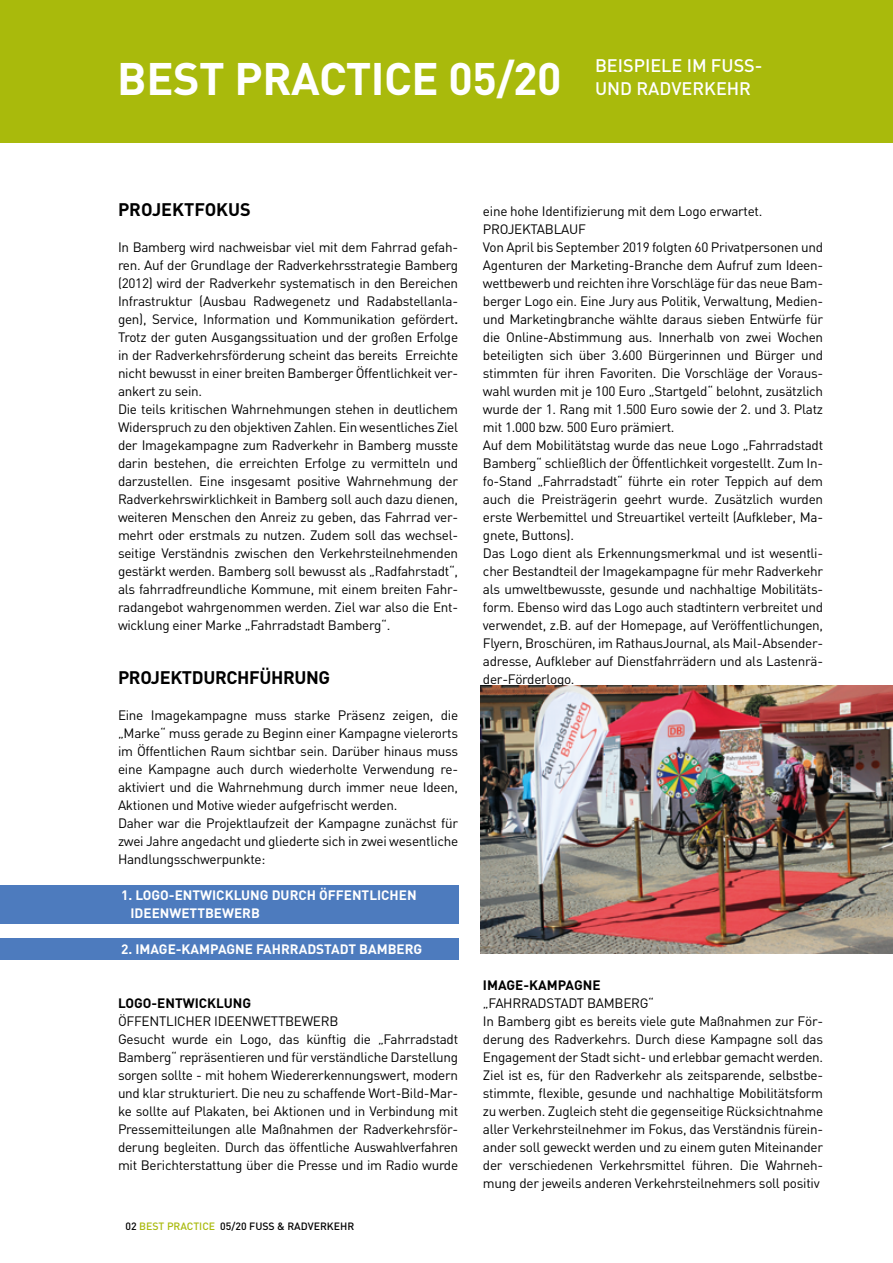
<style>
.page{position:relative;width:893px;height:1263px;background:#fff}
.page>*{position:absolute;margin:0;border:0;box-sizing:border-box;transform-origin:0 0}
.t1{font:700 45px "DIN";letter-spacing:-.01em;color:#fff}
.t2{font:500 18px/22.5px "DIN";color:#fff}
.t3{font:700 18px "DIN";letter-spacing:-.02em;color:#000}
.t4{font:700 18px "DIN";color:#000}
.t5{font:13.5px/18px "DIN";letter-spacing:-.02em;color:#000}
.t6{font:700 13.5px/18px "DIN";color:#fff}
.t7{font:700 13.5px "DIN";color:#000}
.t8{font:500 10.5px "DIN";color:#000}
.s1{font-weight:500}
.s2{color:#a9ba0c}
</style>
<div class="page">
<div style="left:0;top:0;width:893px;height:142px;background:#a9ba0c"></div>
<div style="left:0;top:885px;width:458px;height:39px;background:#4d7bbe"></div>
<div style="left:0;top:938px;width:458px;height:21px;background:#4d7bbe"></div>
<img style="left:481px;top:686px;width:412px;height:268px">
<h1 class="t1" style="left:117px;top:49px;width:446px">BEST PRACTICE 05/20</h1>
<h2 class="t2" style="left:595px;top:54px;width:169px">BEISPIELE IM FUSS-<br>UND RADVERKEHR</h2>
<h2 class="t4" style="left:118px;top:198px;width:134px">PROJEKTFOKUS</h2>
<p class="t5" style="left:118px;top:238px;width:342px">In Bamberg wird nachweisbar viel mit dem Fahrrad gefah&shy;ren. Auf der Grundlage der Radverkehrsstrategie Bamberg (2012) wird der Radverkehr systematisch in den Bereichen Infrastruktur (Ausbau Radwegenetz und Radabstellanla&shy;gen), Service, Information und Kommunikation gefördert<span class="s1">.<br></span>Trotz der guten Ausgangssituation und der großen Erfolge in der Radverkehrsförderung scheint das bereits Erreichte nicht bewusst in einer breiten Bamberger Öffentlichkeit ver&shy;ankert zu sein.<br>Die teils kritischen Wahrnehmungen stehen in deutlichem Widerspruch zu den objektiven Zahlen. Ein wesentliches Ziel der Imagekampagne zum Radverkehr in Bamberg musste darin bestehen, die erreichten Erfolge zu vermitteln und darzustellen. Eine insgesamt positive Wahrnehmung der Radverkehrswirklichkeit in Bamberg soll auch dazu dienen, weiteren Menschen den Anreiz zu geben, das Fahrrad ver&shy;mehrt oder erstmals zu nutzen. Zudem soll das wechsel&shy;seitige Verständnis zwischen den Verkehrsteilnehmenden gestärkt werden. Bamberg soll bewusst als „Radfahrstadt“, als fahrradfreundliche Kommune, mit einem breiten Fahr&shy;radangebot wahrgenommen werden. Ziel war also die Ent&shy;wicklung einer Marke „Fahrradstadt Bamberg“.</p>
<h2 class="t3" style="left:118px;top:666px;width:214px">PROJEKTDURCHFÜHRUNG</h2>
<p class="t5" style="left:118px;top:706px;width:342px">Eine Imagekampagne muss starke Präsenz zeigen, die „Marke“ muss gerade zu Beginn einer Kampagne vielerorts im Öffentlichen Raum sichtbar sein. Darüber hinaus muss eine Kampagne auch durch wiederholte Verwendung re&shy;aktiviert und die Wahrnehmung durch immer neue Ideen, Aktionen und Motive wieder aufgefrischt werden.<br>Daher war die Projektlaufzeit der Kampagne zunächst für zwei Jahre angedacht und gliederte sich in zwei wesentliche Handlungsschwerpunkte:</p>
<p class="t6" style="left:131px;top:886px;width:288px;text-indent:-9px">1. LOGO-ENTWICKLUNG DURCH ÖFFENTLICHEN<br>IDEENWETTBEWERB</p>
<p class="t6" style="left:121px;top:940px;width:303px">2. IMAGE-KAMPAGNE FAHRRADSTADT BAMBERG</p>
<p class="t7" style="left:118px;top:994px;width:135px">LOGO-ENTWICKLUNG</p>
<p class="t5" style="left:118px;top:1012px;width:342px">ÖFFENTLICHER IDEENWETTBEWERB<br>Gesucht wurde ein Logo, das künftig die „Fahrradstadt Bamberg“ repräsentieren und für verständliche Darstellung sorgen sollte - mit hohem Wiedererkennungswert, modern und klar strukturiert. Die neu zu schaffende Wort-Bild-Mar&shy;ke sollte auf Plakaten, bei Aktionen und in Verbindung mit Pressemitteilungen alle Maßnahmen der Radverkehrsför&shy;derung begleiten. Durch das öffentliche Auswahlverfahren mit Berichterstattung über die Presse und im Radio wurde</p>
<p class="t8" style="left:125px;top:1220px;width:230px">02 <span class="s2">BEST PRACTICE</span> 05/20 FUSS &amp; RADVERKEHR</p>
<p class="t5" style="left:483px;top:202px;width:342px">eine hohe Identifizierung mit dem Logo erwartet.<br>PROJEKTABLAUF<br>Von April bis September 2019 folgten 60 Privatpersonen und Agenturen der Marketing-Branche dem Aufruf zum Ideen&shy;wettbewerb und reichten ihre Vorschläge für das neue Bam&shy;berger Logo ein. Eine Jury aus Politik, Verwaltung, Medien&shy;und Marketingbranche wählte daraus sieben Entwürfe für die Online-Abstimmung aus. Innerhalb von zwei Wochen beteiligten sich über 3.600 Bürgerinnen und Bürger und stimmten für ihren Favoriten. Die Vorschläge der Voraus&shy;wahl wurden mit je 100 Euro „Startgeld“ belohnt, zusätzlich wurde der 1. Rang mit 1.500 Euro sowie der 2. und 3. Platz mit 1.000 bzw. 500 Euro prämiert.<br>Auf dem Mobilitätstag wurde das neue Logo „Fahrradstadt Bamberg“ schließlich der Öffentlichkeit vorgestellt. Zum In&shy;fo-Stand „Fahrradstadt“ führte ein roter Teppich auf dem auch die Preisträgerin geehrt wurde. Zusätzlich wurden erste Werbemittel und Streuartikel verteilt (Aufkleber, Ma&shy;gnete, Buttons).<br>Das Logo dient als Erkennungsmerkmal und ist wesentli&shy;cher Bestandteil der Imagekampagne für mehr Radverkehr als umweltbewusste, gesunde und nachhaltige Mobilitäts&shy;form. Ebenso wird das Logo auch stadtintern verbreitet und verwendet, z.B. auf der Homepage, auf Veröffentlichungen, Flyern, Broschüren, im RathausJournal, als Mail-Absender&shy;adresse, Aufkleber auf Dienstfahrrädern und als Lastenrä&shy;der-Förderlogo.</p>
<p class="t7" style="left:483px;top:976px;width:119px">IMAGE-KAMPAGNE</p>
<p class="t5" style="left:483px;top:994px;width:342px">„FAHRRADSTADT BAMBERG“<br>In Bamberg gibt es bereits viele gute Maßnahmen zur För&shy;derung des Radverkehrs. Durch diese Kampagne soll das Engagement der Stadt sicht- und erlebbar gemacht werden.<br>Ziel ist es, für den Radverkehr als zeitsparende, selbstbe&shy;stimmte, flexible, gesunde und nachhaltige Mobilitätsform zu werben. Zugleich steht die gegenseitige Rücksichtnahme aller Verkehrsteilnehmer im Fokus, das Verständnis fürein&shy;ander soll geweckt werden und zu einem guten Miteinander der verschiedenen Verkehrsmittel führen. Die Wahrneh&shy;mung der jeweils anderen Verkehrsteilnehmers soll positiv</p>
</div>
